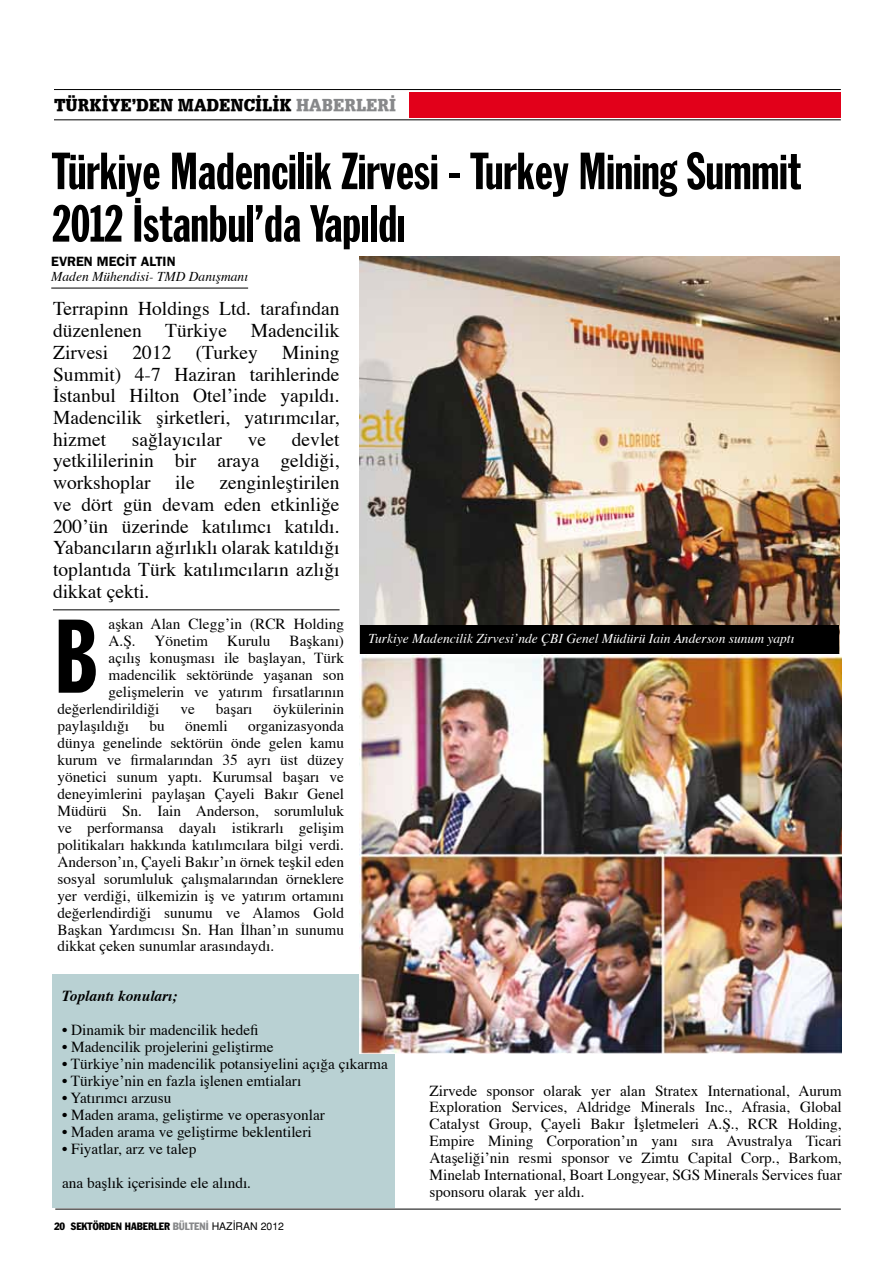
<style>
.page{position:relative;width:893px;height:1263px;background:#fff}
.page>*{position:absolute;margin:0;border:0;box-sizing:border-box;transform-origin:0 0}
.t1{font:51.3px/52.5px "Franklin Gothic Std Extra Cond";color:#000}
.t2{font:19.5px/21.8px "Times";color:#000;text-align:justify}
.t3{font:18px "URW Egyptienne T Ext Nar X Bold";color:#000}
.t4{font:15.3px/17px "Times";color:#000;text-align:justify}
.t5{font:italic 700 15.3px "Times";color:#000}
.t6{font:italic 13.5px "Times";color:#fff}
.t7{font:italic 13.5px "Times";color:#000}
.t8{font:600 13.5px "ITC Franklin Gothic Std";color:#000}
.t9{font:condensed 10.5px "Franklin Gothic Std";color:#000}
.s1{color:#87888a}
.s2{font-family:"Helvetica Normal Tr";font-stretch:normal}
</style>
<div class="page">
<hr style="left:55px;top:1209px;width:786px;height:1px;background:#000">
<hr style="left:54px;top:89px;width:787px;height:1px;background:#000">
<hr style="left:54px;top:120px;width:787px;height:1px;background:#000">
<div style="left:410px;top:92px;width:431px;height:26px;background:#e2001a"></div>
<div style="left:52px;top:974px;width:342px;height:233px;background:#b9d1d3"></div>
<img style="left:359px;top:257px;width:481px;height:397px">
<img style="left:359px;top:655px;width:483px;height:398px">
<hr style="left:51px;top:288px;width:197px;height:1px;background:#000">
<hr style="left:53px;top:610px;width:287px;height:1px;background:#000">
<svg style="left:59px;top:620px;width:37px;height:73px"></svg>
<div style="left:360px;top:625px;width:479px;height:29px;background:#000"></div>
<p class="t3" style="left:54px;top:93px;width:344px">TÜRKİYE’DEN MADENCİLİK <span class="s1">HABERLERİ</span></p>
<h1 class="t1" style="left:52px;top:147px;width:750px">Türkiye Madencilik Zirvesi - Turkey Mining Summit<br>2012 İstanbul’da Yapıldı</h1>
<p class="t8" style="left:51px;top:253px;width:126px">EVREN MECİT ALTIN</p>
<p class="t7" style="left:51px;top:268px;width:198px">Maden Mühendisi- TMD Danışmanı</p>
<p class="t2" style="left:53px;top:299px;width:288px">Terrapinn Holdings Ltd. tarafından düzenlenen Türkiye Madencilik Zirvesi 2012 (Turkey Mining Summit) 4-7 Haziran tarihlerinde İstanbul Hilton Otel’inde yapıldı.<br>Madencilik şirketleri, yatırımcılar, hizmet</p>
<p class="t2" style="left:53px;top:429px;width:288px;text-indent:239px">devlet yetkililerinin bir araya geldiği, workshoplar</p>
<p class="t2" style="left:132px;top:429px;width:91px">sağlayıcılar</p>
<p class="t2" style="left:248px;top:429px;width:20px">ve</p>
<p class="t2" style="left:53px;top:473px;width:288px;text-indent:166px">zenginleştirilen ve dört gün devam eden etkinliğe 200’ün üzerinde katılımcı katıldı.<br>Yabancıların ağırlıklı olarak katıldığı toplantıda Türk katılımcıların azlığı dikkat çekti.</p>
<p class="t2" style="left:175px;top:473px;width:21px">ile</p>
<p class="t4" style="left:109px;top:617px;width:237px">aşkan Alan Clegg’in (RCR Holding<br>A.Ş. Yönetim</p>
<p class="t4" style="left:227px;top:633px;width:45px">Kurulu</p>
<p class="t4" style="left:290px;top:633px;width:56px">Başkanı)</p>
<p class="t4" style="left:109px;top:650px;width:237px">açılış konuşması ile başlayan, Türk</p>
<p class="t4" style="left:109px;top:667px;width:237px">madencilik sektöründe yaşanan son</p>
<p class="t4" style="left:109px;top:684px;width:237px">gelişmelerin ve yatırım fırsatlarının</p>
<p class="t4" style="left:58px;top:701px;width:103px">değerlendirildiği</p>
<p class="t4" style="left:181px;top:701px;width:16px">ve</p>
<p class="t4" style="left:216px;top:701px;width:38px">başarı</p>
<p class="t4" style="left:273px;top:701px;width:72px">öykülerinin</p>
<p class="t4" style="left:58px;top:718px;width:73px">paylaşıldığı</p>
<p class="t4" style="left:149px;top:718px;width:17px">bu</p>
<p class="t4" style="left:185px;top:718px;width:44px">önemli</p>
<p class="t4" style="left:58px;top:718px;width:288px;text-indent:191px">organizasyonda dünya genelinde sektörün önde gelen kamu kurum ve firmalarından 35 ayrı üst düzey yönetici sunum yaptı. Kurumsal başarı ve deneyimlerini paylaşan Çayeli Bakır Genel Müdürü Sn. Iain Anderson, sorumluluk ve performansa dayalı istikrarlı gelişim politikaları hakkında katılımcılara bilgi verdi.<br>Anderson’ın, Çayeli Bakır’ın örnek teşkil eden sosyal sorumluluk çalışmalarından örneklere yer verdiği, ülkemizin iş ve yatırım ortamını değerlendirdiği sunumu ve Alamos Gold Başkan Yardımcısı Sn. Han İlhan’ın sunumu dikkat çeken sunumlar arasındaydı.</p>
<p class="t6" style="left:368px;top:630px;width:428px">Turkiye Madencilik Zirvesi’nde ÇBI Genel Müdürü Iain Anderson sunum yaptı</p>
<p class="t5" style="left:62px;top:986px;width:117px">Toplantı konuları;</p>
<p class="t4" style="left:62px;top:1022px;width:198px">• Dinamik bir madencilik hedefi</p>
<p class="t4" style="left:62px;top:1039px;width:213px">• Madencilik projelerini geliştirme</p>
<p class="t4" style="left:62px;top:1056px;width:327px">• Türkiye’nin madencilik potansiyelini açığa çıkarma</p>
<p class="t4" style="left:62px;top:1073px;width:241px">• Türkiye’nin en fazla işlenen emtiaları</p>
<p class="t4" style="left:62px;top:1090px;width:111px">• Yatırımcı arzusu</p>
<p class="t4" style="left:62px;top:1107px;width:264px">• Maden arama, geliştirme ve operasyonlar</p>
<p class="t4" style="left:62px;top:1124px;width:251px">• Maden arama ve geliştirme beklentileri</p>
<p class="t4" style="left:62px;top:1141px;width:136px">• Fiyatlar, arz ve talep</p>
<p class="t4" style="left:62px;top:1175px;width:191px">ana başlık içerisinde ele alındı.</p>
<p class="t9" style="left:54px;top:1219px;width:232px">20 SEKTÖRDEN HABERLER <span class="s1">BÜLTENİ</span> <span class="s2">HAZİRAN 2012</span></p>
<p class="t4" style="left:430px;top:1083px;width:414px">Zirvede sponsor olarak yer alan Stratex International, Aurum Exploration Services, Aldridge Minerals Inc., Afrasia, Global Catalyst Group, Çayeli Bakır İşletmeleri A.Ş., RCR Holding, Empire Mining Corporation’ın yanı sıra Avustralya Ticari Ataşeliği’nin resmi sponsor ve Zimtu Capital Corp., Barkom, Minelab International, Boart Longyear, SGS Minerals Services fuar sponsoru olarak yer aldı.</p>
</div>
